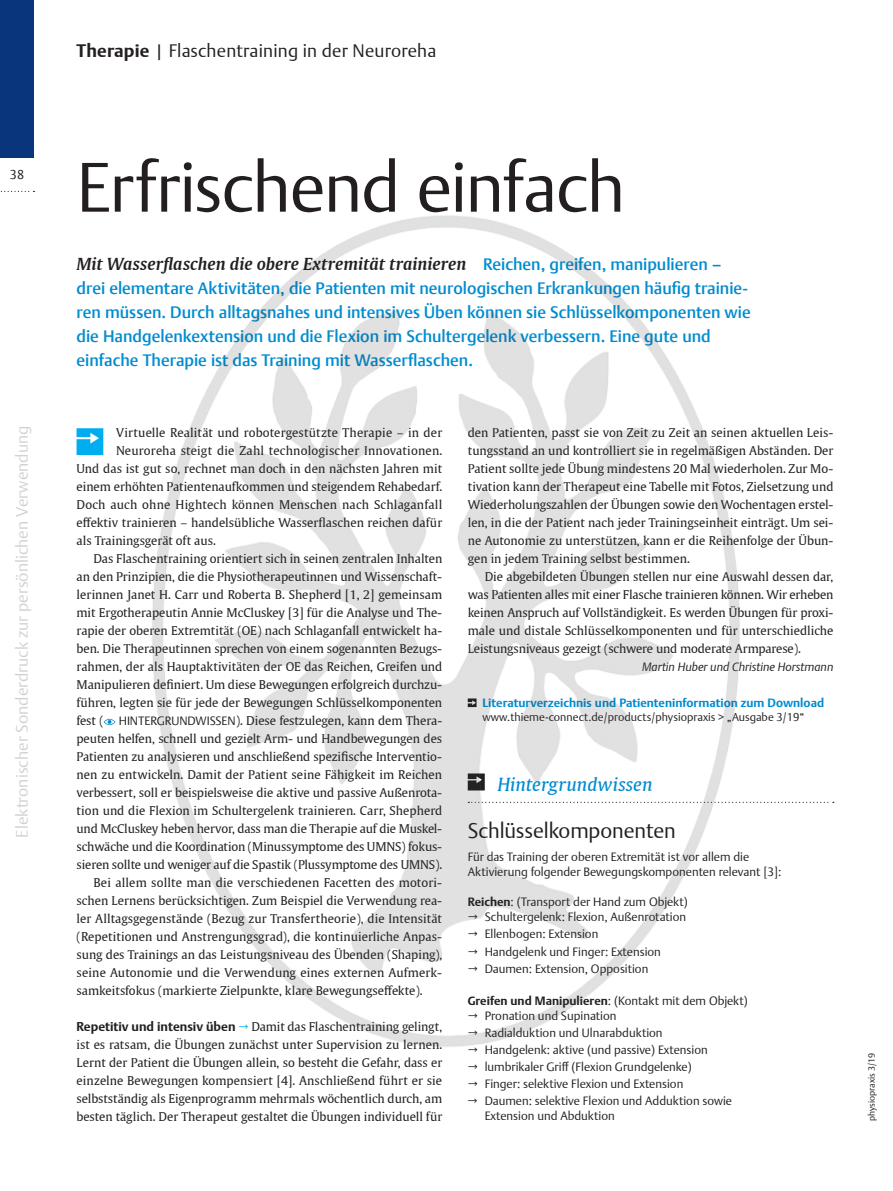
<style>
.page{position:relative;width:893px;height:1191px;background:#fff}
.page>*{position:absolute;margin:0;border:0;box-sizing:border-box;transform-origin:0 0}
.t1{font:300 69px "Thieme Argo 2011";letter-spacing:-.02em;color:#231f20}
.t2{font:300 21px "Thieme Argo 2011";letter-spacing:-.005em;color:#231f20}
.t3{font:300 18px "Thieme Argo 2011";letter-spacing:.01em;color:#231f20}
.t4{font:italic 18px "Thieme Gulliver 2011";letter-spacing:.005em;color:#008cd0}
.t5{font:500 16.5px/24px "Thieme Argo 2011";color:#008cd0}
.t6{font:italic 600 16.5px "Thieme Gulliver 2011";letter-spacing:.005em;color:#231f20}
.t7{font:300 16.5px "Thieme Argo 2011";color:#d1d2d4}
.t8{font:300 12.75px "Thieme Argo 2011";color:#231f20}
.t9{font:12px/18px "Thieme Gulliver 2011";letter-spacing:-.005em;color:#231f20;text-align:justify}
.t10{font:300 12px/15px "Thieme Argo 2011";color:#231f20}
.t11{font:12px "Thieme Gulliver 2011";letter-spacing:.015em;color:#231f20}
.t12{font:12px "Thieme Gulliver 2011";letter-spacing:.02em;color:#231f20}
.t13{font:700 12px "Thieme Argo 2011";color:#008cd0}
.t14{font:700 12px "Thieme Argo 2011";color:#231f20}
.t15{font:italic 300 12px "Thieme Argo 2011";color:#231f20}
.t16{font:300 11.25px "Thieme Argo 2011";color:#231f20}
.t17{font:300 9px "Thieme Argo 2011";color:#231f20}
.s1{font-weight:700}
.s2{font-family:"Thieme Argo 2011";font-weight:500;font-style:normal;color:#008cd0}
.s3{font-family:"Thieme Argo 2011";font-weight:300}
.s4{font-family:"Thieme Argo 2011";font-weight:700;font-size:12.75px}
.s5{font-family:"Thieme Argo 2011";font-weight:300;color:#00aeef}
.s6{font-family:"Thieme Gulliver 2011";font-weight:600}
.s7{font-weight:300}
</style>
<div class="page">
<svg style="left:77px;top:428px;width:26px;height:27px"></svg>
<svg style="left:104px;top:719px;width:11px;height:6px"></svg>
<svg style="left:746px;top:801px;width:88px;height:2px"></svg>
<div style="left:0;top:0;width:34px;height:157px;background:#08357c"></div>
<svg style="left:0;top:191px;width:34px;height:1px"></svg>
<img style="left:152px;top:215px;width:592px;height:832px">
<p class="t8" style="left:10px;top:166px;width:16px">38</p>
<h3 class="t7" style="left:11px;top:837px;width:413px;rotate:-90deg">Elektronischer Sonderdruck zur persönlichen Verwendung</h3>
<h3 class="t3" style="left:77px;top:38px;width:361px"><span class="s1">Therapie</span> | Flaschentraining in der Neuroreha</h3>
<h1 class="t1" style="left:77px;top:141px;width:550px">Erfrischend einfach</h1>
<h3 class="t6" style="left:77px;top:251px;width:646px">Mit Wasserflaschen die obere Extremität trainieren <span class="s2">Reichen, greifen, manipulieren –</span></h3>
<p class="t5" style="left:77px;top:275px;width:676px">drei elementare Aktivitäten, die Patienten mit neurologischen Erkrankungen häufig trainie&shy;ren müssen. Durch alltagsnahes und intensives Üben können sie Schlüsselkomponenten wie die Handgelenkextension und die Flexion im Schultergelenk verbessern. Eine gute und einfache Therapie ist das Training mit Wasserflaschen.</p>
<p class="t11" style="left:116px;top:423px;width:328px">Virtuelle Realität und robotergestützte Therapie – in der</p>
<p class="t12" style="left:116px;top:441px;width:328px">Neuroreha steigt die Zahl technologischer Innovationen.</p>
<p class="t9" style="left:77px;top:459px;width:367px">Und das ist gut so, rechnet man doch in den nächsten Jahren mit</p>
<p class="t9" style="left:77px;top:477px;width:367px">einem erhöhten Patientenaufkommen und steigendem Rehabedarf.</p>
<p class="t12" style="left:77px;top:495px;width:367px">Doch auch ohne Hightech können Menschen nach Schlaganfall</p>
<p class="t9" style="left:77px;top:513px;width:367px">-effektiv trainieren – handelsübliche Wasserflaschen reichen dafür</p>
<p class="t9" style="left:77px;top:531px;width:141px">als Trainingsgerät oft aus.</p>
<p class="t9" style="left:94px;top:549px;width:350px">Das Flaschentraining orientiert sich in seinen zentralen Inhalten</p>
<p class="t9" style="left:77px;top:567px;width:367px">an den Prinzipien, die die Physiotherapeutinnen und Wissenschaft-</p>
<p class="t9" style="left:77px;top:585px;width:367px">lerinnen Janet H. Carr und Roberta B. Shepherd [1, 2] gemeinsam</p>
<p class="t9" style="left:77px;top:603px;width:367px">mit Ergotherapeutin Annie McCluskey [3] für die Analyse und The-</p>
<p class="t9" style="left:77px;top:621px;width:367px">rapie der oberen Extremtität (OE) nach Schlaganfall entwickelt ha-</p>
<p class="t9" style="left:77px;top:639px;width:367px">ben. Die Therapeutinnen sprechen von einem sogenannten Bezugs-</p>
<p class="t9" style="left:77px;top:657px;width:367px">rahmen, der als Hauptaktivitäten der OE das Reichen, Greifen und</p>
<p class="t9" style="left:77px;top:675px;width:367px">Manipulieren definiert. Um diese Bewegungen erfolgreich durchzu-</p>
<p class="t9" style="left:77px;top:693px;width:367px">führen, legten sie für jede der Bewegungen Schlüsselkomponenten</p>
<p class="t9" style="left:77px;top:711px;width:367px">fest ( <span class="s3">HINTERGRUNDWISSEN</span>). Diese festzulegen, kann dem Thera-</p>
<p class="t9" style="left:77px;top:729px;width:367px">peuten helfen, schnell und gezielt Arm- und Handbewegungen des</p>
<p class="t9" style="left:77px;top:747px;width:367px">Patienten zu analysieren und anschließend spezifische Interventio-</p>
<p class="t9" style="left:77px;top:765px;width:367px">nen zu entwickeln. Damit der Patient seine Fähigkeit im Reichen</p>
<p class="t9" style="left:77px;top:783px;width:367px">verbessert, soll er beispielsweise die aktive und passive Außenrota-</p>
<p class="t9" style="left:77px;top:801px;width:367px">tion und die Flexion im Schultergelenk trainieren. Carr, Shepherd</p>
<p class="t9" style="left:77px;top:819px;width:367px">und McCluskey heben hervor, dass man die Therapie auf die Muskel-</p>
<p class="t9" style="left:77px;top:837px;width:367px">schwäche und die Koordination (Minussymptome des UMNS) fokus-</p>
<p class="t9" style="left:77px;top:855px;width:367px">sieren sollte und weniger auf die Spastik (Plussymptome des UMNS).</p>
<p class="t11" style="left:94px;top:873px;width:350px">Bei allem sollte man die verschiedenen Facetten des motori-</p>
<p class="t9" style="left:77px;top:891px;width:367px">schen Lernens berücksichtigen. Zum Beispiel die Verwendung rea-</p>
<p class="t9" style="left:77px;top:909px;width:367px">ler Alltagsgegenstände (Bezug zur Transfertheorie), die Intensität</p>
<p class="t9" style="left:77px;top:927px;width:367px">(Repetitionen und Anstrengungsgrad), die kontinuierliche Anpas-</p>
<p class="t9" style="left:77px;top:945px;width:367px">sung des Trainings an das Leistungsniveau des Übenden (Shaping),</p>
<p class="t9" style="left:77px;top:963px;width:367px">seine Autonomie und die Verwendung eines externen Aufmerk-</p>
<p class="t9" style="left:77px;top:981px;width:348px">samkeitsfokus (markierte Zielpunkte, klare Bewegungseffekte).</p>
<p class="t9" style="left:77px;top:1017px;width:367px"><span class="s4">Repetitiv und intensiv üben</span> <span class="s5">→</span> Damit das Flaschentraining gelingt, ist es ratsam, die Übungen zunächst unter Supervision zu lernen.<br>Lernt der Patient die Übungen allein, so besteht die Gefahr, dass er einzelne Bewegungen kompensiert [4]. Anschließend führt er sie selbstständig als Eigenprogramm mehrmals wöchentlich durch, am besten täglich. Der Therapeut gestaltet die Übungen individuell für</p>
<p class="t9" style="left:468px;top:423px;width:367px">den Patienten, passt sie von Zeit zu Zeit an seinen aktuellen Leis&shy;tungsstand an und kontrolliert sie in regelmäßigen Abständen. Der Patient sollte jede Übung mindestens 20 Mal wiederholen. Zur Mo&shy;tivation kann der Therapeut eine Tabelle mit Fotos, Zielsetzung und Wiederholungszahlen der Übungen sowie den Wochentagen erstel&shy;len, in die der Patient nach jeder Trainingseinheit einträgt. Um sei&shy;ne Autonomie zu unterstützen, kann er die Reihenfolge der Übun&shy;gen in jedem Training selbst bestimmen.</p>
<p class="t9" style="left:468px;top:567px;width:367px;text-indent:17px">Die abgebildeten Übungen stellen nur eine Auswahl dessen dar, was Patienten alles mit einer Flasche trainieren können. Wir erheben keinen Anspruch auf Vollständigkeit. Es werden Übungen für proxi&shy;male und distale Schlüsselkomponenten und für unterschiedliche Leistungsniveaus gezeigt (schwere und moderate Armparese).</p>
<p class="t15" style="left:642px;top:659px;width:193px">Martin Huber und Christine Horstmann</p>
<p class="t13" style="left:483px;top:695px;width:343px">Literaturverzeichnis und Patienteninformation zum Download</p>
<p class="t16" style="left:483px;top:709px;width:323px">www.thieme-connect.de/products/physiopraxis &gt; „Ausgabe 3/19“</p>
<h3 class="t4" style="left:497px;top:770px;width:157px">Hintergrundwissen</h3>
<h2 class="t2" style="left:468px;top:816px;width:210px">Schlüsselkomponenten</h2>
<p class="t10" style="left:468px;top:849px;width:315px">Für das Training der oberen Extremität ist vor allem die<br>Aktivierung folgender Bewegungskomponenten relevant [3]:</p>
<p class="t10" style="left:468px;top:894px;width:222px"><span class="s1">Reichen</span>: (Transport der Hand zum Objekt)</p>
<p class="t10" style="left:468px;top:909px;width:220px"><span class="s6">→</span> Schultergelenk: Flexion, Außenrotation</p>
<p class="t10" style="left:468px;top:926px;width:132px"><span class="s6">→</span> Ellenbogen: Extension</p>
<p class="t10" style="left:468px;top:943px;width:195px"><span class="s6">→</span> Handgelenk und Finger: Extension</p>
<p class="t10" style="left:468px;top:960px;width:182px"><span class="s6">→</span> Daumen: Extension, Opposition</p>
<p class="t14" style="left:468px;top:992px;width:282px">Greifen und Manipulieren<span class="s7">: (Kontakt mit dem Objekt)</span></p>
<p class="t10" style="left:468px;top:1007px;width:150px"><span class="s6">→</span> Pronation und Supination</p>
<p class="t10" style="left:468px;top:1025px;width:196px"><span class="s6">→</span> Radialduktion und Ulnarabduktion</p>
<p class="t10" style="left:468px;top:1042px;width:242px"><span class="s6">→</span> Handgelenk: aktive (und passive) Extension</p>
<p class="t10" style="left:468px;top:1059px;width:226px"><span class="s6">→</span> lumbrikaler Griff (Flexion Grundgelenke)</p>
<p class="t10" style="left:468px;top:1076px;width:217px"><span class="s6">→</span> Finger: selektive Flexion und Extension</p>
<p class="t10" style="left:485px;top:1093px;width:249px;text-indent:-17px"><span class="s6">→</span> Daumen: selektive Flexion und Adduktion sowie<br>Extension und Abduktion</p>
<p class="t17" style="left:865px;top:1121px;width:70px;rotate:-90deg">physiopraxis 3/19</p>
</div>
